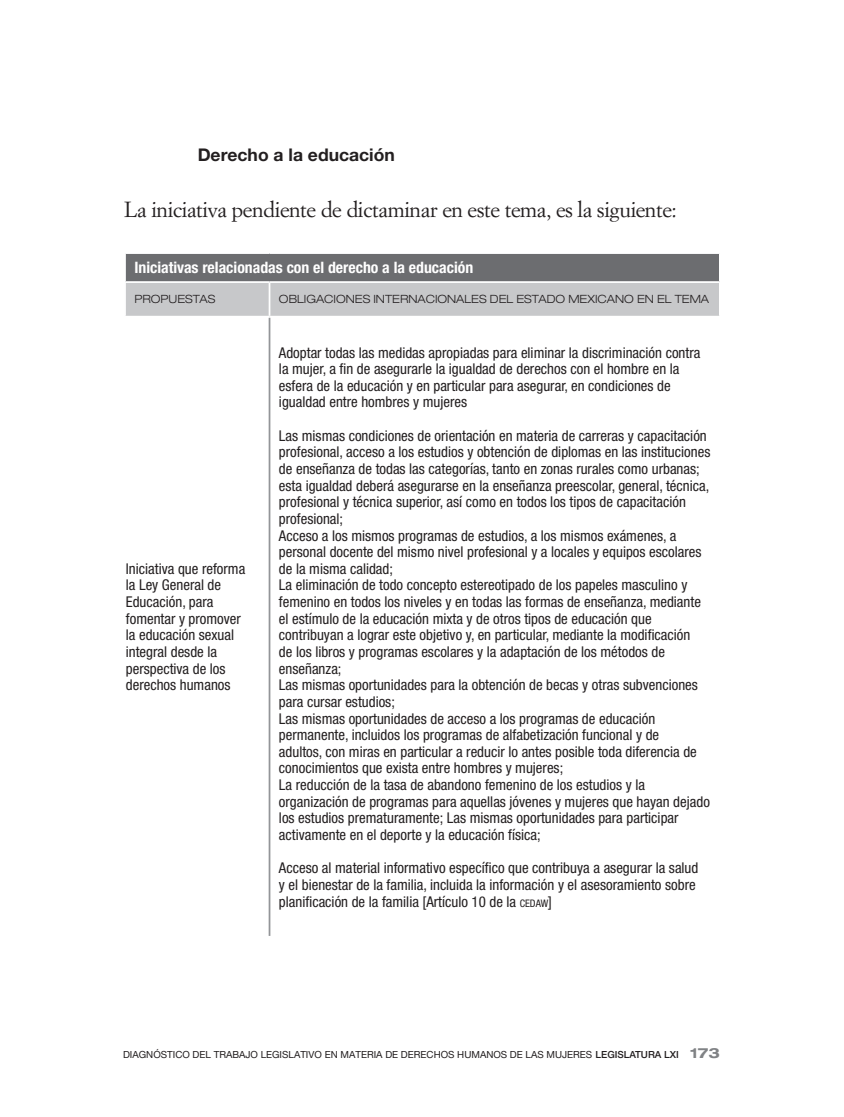
<style>
.page{position:relative;width:844px;height:1117px;background:#fff}
.page>*{position:absolute;margin:0;border:0;box-sizing:border-box;transform-origin:0 0}
.Texto_Sin_S{font:21.53px "Simoncini Garamond Std";letter-spacing:-.02em;color:#231f20}
.Subtitulo_X_X_X_X{font:700 17.5px "Helvetica Neue LT Pro";color:#231f20}
.Tabla_titulo{font:700 condensed 15.75px "Helvetica Neue LT Std";color:#fff}
.Tabla_texto{font:condensed 14.88px/16.6px "Helvetica Neue LT Std";color:#231f20}
.Tabla_titulo_2{font:300 expanded 11.38px "Helvetica Neue LT Std";color:#231f20}
.t1{font:9.8px "Helvetica Neue LT Pro";color:#231f20}
.s1{font-size:10.33px}
.s2{font-style:inherit}
.s3{font-weight:500}
.s4{font-weight:700;font-stretch:expanded;font-size:14px;color:#808285}
</style>
<div class="page">
<div style="left:125px;top:253px;width:594px;height:29px;background:#6c6d70"></div>
<div style="left:126px;top:283px;width:592px;height:33px;background:#c7c8ca"></div>
<hr style="left:268px;top:317px;width:2px;height:618px;background:#939598">
<hr style="left:124px;top:254px;width:2px;height:27px;background:#fff">
<hr style="left:124px;top:252px;width:145px;height:2px;background:#fff">
<hr style="left:269px;top:252px;width:451px;height:2px;background:#fff">
<hr style="left:718px;top:254px;width:2px;height:27px;background:#fff">
<hr style="left:124px;top:281px;width:145px;height:2px;background:#fff">
<hr style="left:269px;top:281px;width:451px;height:2px;background:#fff">
<hr style="left:268px;top:283px;width:2px;height:33px;background:#fff">
<p class="Subtitulo_X_X_X_X" style="left:198px;top:144px;width:199px">Derecho a la educación</p>
<p class="Texto_Sin_S" style="left:124px;top:196px;width:554px">La iniciativa pendiente de dictaminar en este tema, es la siguiente:</p>
<p class="Tabla_titulo" style="left:134px;top:258px;width:340px">Iniciativas relacionadas con el derecho a la educación</p>
<p class="Tabla_titulo_2" style="left:134px;top:292px;width:82px">PROPUESTAS</p>
<p class="Tabla_titulo_2" style="left:279px;top:292px;width:431px">OBLIGACIONES INTERNACIONALES DEL ESTADO MEXICANO EN EL TEMA</p>
<p class="Tabla_texto" style="left:126px;top:560px;width:121px">Iniciativa que reforma la Ley General de<br>Educación, para fomentar y promover la educación sexual integral desde la perspectiva de los derechos humanos</p>
<p class="Tabla_texto" style="left:279px;top:344px;width:423px">Adoptar todas las medidas apropiadas para eliminar la discriminación contra la mujer, a fin de asegurarle la igualdad de derechos con el hombre en la esfera de la educación y en particular para asegurar, en condiciones de igualdad entre hombres y mujeres</p>
<p class="Tabla_texto" style="left:279px;top:427px;width:433px">Las mismas condiciones de orientación en materia de carreras y capacitación profesional, acceso a los estudios y obtención de diplomas en las instituciones de enseñanza de todas las categorías, tanto en zonas rurales como urbanas; esta igualdad deberá asegurarse en la enseñanza preescolar, general, técnica, profesional y técnica superior, así como en todos los tipos de capacitación profesional;</p>
<p class="Tabla_texto" style="left:279px;top:526px;width:424px">Acceso a los mismos programas de estudios, a los mismos exámenes, a personal docente del mismo nivel profesional y a locales y equipos escolares de la misma calidad;</p>
<p class="Tabla_texto" style="left:279px;top:576px;width:423px">La eliminación de todo concepto estereotipado de los papeles masculino y femenino en todos los niveles y en todas las formas de enseñanza, mediante el estímulo de la educación mixta y de otros tipos de educación que contribuyan a lograr este objetivo y, en particular, mediante la modificación de los libros y programas escolares y la adaptación de los métodos de enseñanza;</p>
<p class="Tabla_texto" style="left:279px;top:676px;width:420px">Las mismas oportunidades para la obtención de becas y otras subvenciones para cursar estudios;</p>
<p class="Tabla_texto" style="left:279px;top:709px;width:419px">Las mismas oportunidades de acceso a los programas de educación permanente, incluidos los programas de alfabetización funcional y de adultos, con miras en particular a reducir lo antes posible toda diferencia de conocimientos que exista entre hombres y mujeres;</p>
<p class="Tabla_texto" style="left:279px;top:776px;width:432px">La reducción de la tasa de abandono femenino de los estudios y la organización de programas para aquellas jóvenes y mujeres que hayan dejado los estudios prematuramente; Las mismas oportunidades para participar activamente en el deporte y la educación física;</p>
<p class="Tabla_texto" style="left:279px;top:859px;width:421px">Acceso al material informativo específico que contribuya a asegurar la salud y el bienestar de la familia, incluida la información y el asesoramiento sobre planificación de la familia [Artículo 10 de la <span class="s1">CEDAW</span><span class="s2">]</span></p>
<p class="t1" style="left:123px;top:1048px;width:598px">DIAGNÓSTICO DEL TRABAJO LEGISLATIVO EN MATERIA DE DERECHOS HUMANOS DE LAS MUJERES <span class="s3">LEGISLATURA LXI</span> <span class="s4">173</span></p>
</div>
